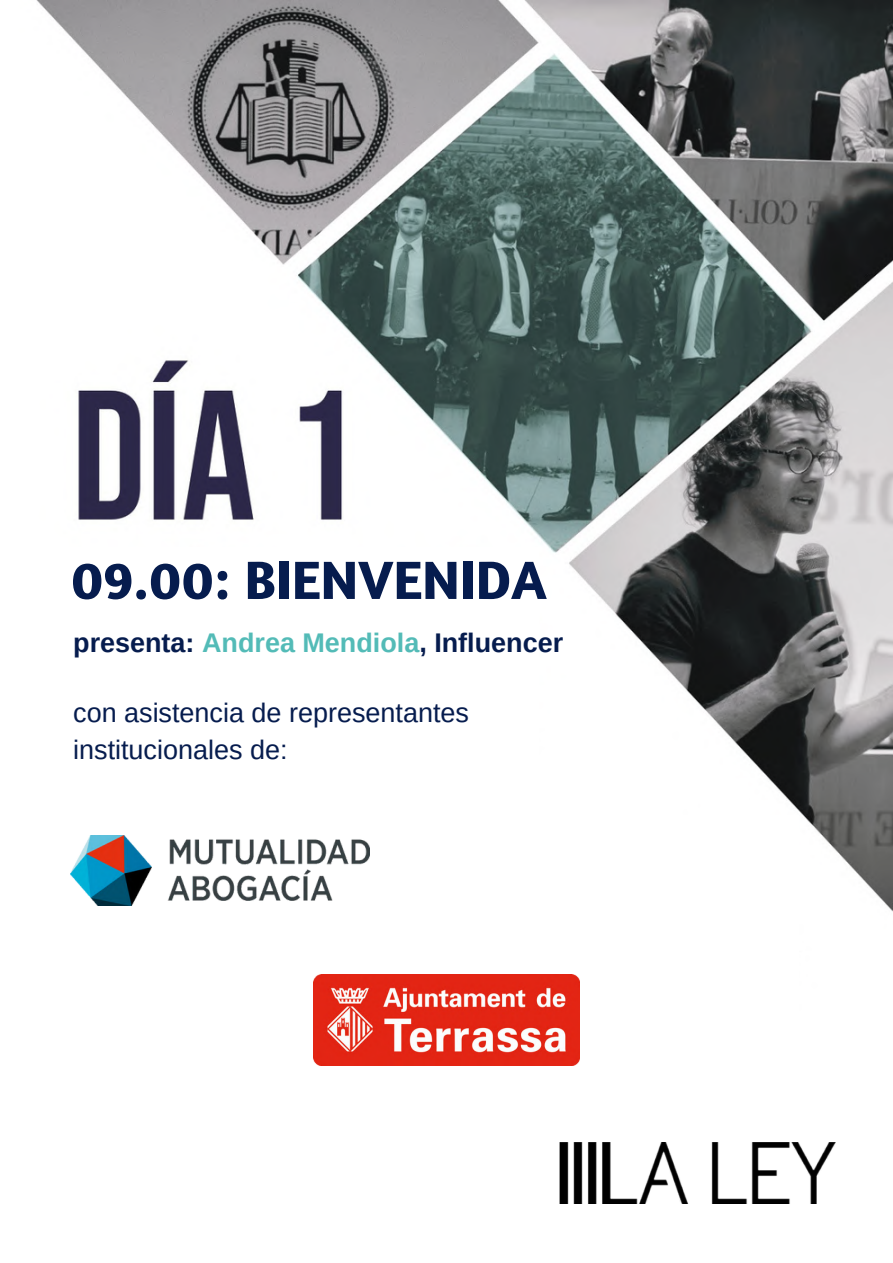
<style>
.page{position:relative;width:893px;height:1263px;background:#fff}
.page>*{position:absolute;margin:0;border:0;box-sizing:border-box;transform-origin:0 0}
.t1{font:700 54.75px "Amaranth";color:#061c4e}
.t2{font:27px/36.5px "Arimo";color:#061c4e}
.t3{font:700 27px "Arimo";color:#061c4e}
.s1{color:#53bbb7}
</style>
<div class="page">
<img style="left:36px;top:0;width:856px;height:1204px">
<div style="left:0;top:814px;width:798px;height:447px;background:#fff"></div>
<div style="left:0;top:548px;width:538px;height:490px;background:#fff"></div>
<img style="left:559px;top:1142px;width:276px;height:61px">
<img style="left:71px;top:835px;width:298px;height:70px">
<img style="left:314px;top:974px;width:265px;height:91px">
<p class="t1" style="left:71px;top:545px;width:477px">09.00: BIENVENIDA</p>
<p class="t3" style="left:73px;top:627px;width:491px">presenta: <span class="s1">Andrea Mendiola</span>, Influencer</p>
<p class="t2" style="left:73px;top:694px;width:397px">con asistencia de representantes institucionales de:</p>
</div>
